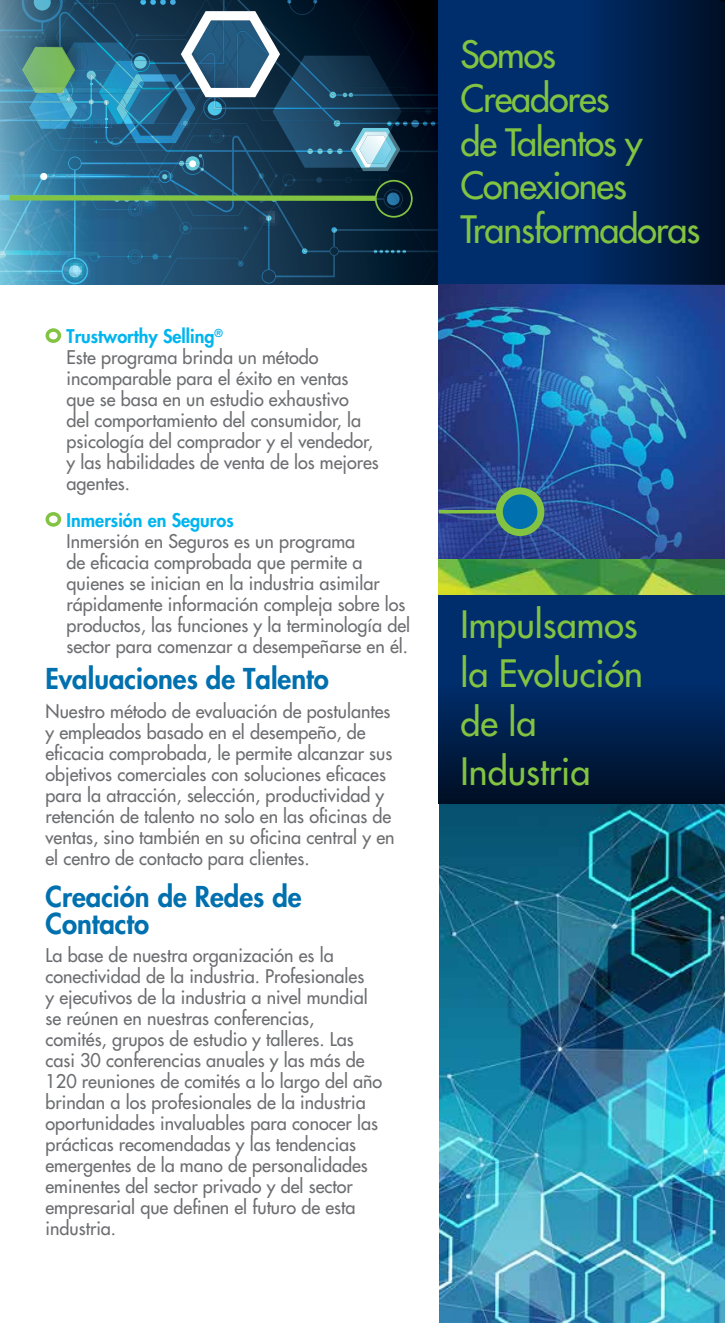
<style>
.page{position:relative;width:725px;height:1323px;background:#fff}
.page>*{position:absolute;margin:0;border:0;box-sizing:border-box;transform-origin:0 0}
.t1{font:500 36.75px/43.8px "Futura Std";letter-spacing:-.03em;color:#82c341}
.t2{font:500 36.75px/49px "Futura Std";color:#82c341}
.t3{font:800 28px/26.2px "Futura Std";color:#0070af}
.t4{font:500 18.38px/21px "Futura Std";color:#6d6e71}
.t5{font:800 18.38px "Futura Std";color:#00b5ef}
.s1{font-weight:800;color:#00b5ef}
</style>
<div class="page">
<svg style="left:0;top:0;width:437px;height:284px;background:#26526c"></svg>
<div style="left:9px;top:195px;width:367px;height:6px;background:#82c341"></div>
<div style="left:40px;top:173px;width:7px;height:7px;background:#fff;border-radius:50%"></div>
<div style="left:189px;top:160px;width:7px;height:7px;background:#fff;border-radius:50%"></div>
<img style="left:439px;top:804px;width:285px;height:519px">
<img style="left:439px;top:285px;width:285px;height:275px">
<img style="left:439px;top:560px;width:285px;height:7px">
<svg style="left:437px;top:0;width:287px;height:285px;background:#00255a"></svg>
<svg style="left:439px;top:567px;width:285px;height:237px;background:#0b3354"></svg>
<hr style="left:439px;top:510px;width:81px;height:3px;background:#82c341">
<svg style="left:499px;top:491px;width:42px;height:42px"></svg>
<div style="left:496px;top:487px;width:48px;height:49px;border:7px solid #82c341;border-radius:50%"></div>
<div style="left:375px;top:180px;width:37px;height:38px;border:2px solid #82c341;border-radius:50%"></div>
<div style="left:45px;top:328px;width:16px;height:15px;border:4px solid #82c341;border-radius:50%"></div>
<div style="left:45px;top:512px;width:16px;height:15px;border:4px solid #82c341;border-radius:50%"></div>
<p class="t4" style="left:66px;top:326px;width:314px"><span class="s1">Trustworthy Selling</span><sup>®<br></sup>Este programa brinda un método incomparable para el éxito en ventas que se basa en un estudio exhaustivo<br>del comportamiento del consumidor, la psicología del comprador y el vendedor, y las habilidades de venta de los mejores agentes.</p>
<p class="t5" style="left:67px;top:508px;width:169px">Inmersión en Seguros</p>
<p class="t4" style="left:66px;top:530px;width:345px">Inmersión en Seguros es un programa<br>de eficacia comprobada que permite a quienes se inician en la industria asimilar rápidamente información compleja sobre los productos, las funciones y la terminología del sector para comenzar a desempeñarse en él.</p>
<h2 class="t3" style="left:46px;top:666px;width:285px">Evaluaciones de Talento</h2>
<p class="t4" style="left:46px;top:701px;width:350px">Nuestro método de evaluación de postulantes y empleados basado en el desempeño, de eficacia comprobada, le permite alcanzar sus objetivos comerciales con soluciones eficaces para la atracción, selección, productividad y retención de talento no solo en las oficinas de ventas, sino también en su oficina central y en el centro de contacto para clientes.</p>
<h2 class="t3" style="left:46px;top:884px;width:258px">Creación de Redes de<br>Contacto</h2>
<p class="t4" style="left:46px;top:945px;width:338px">La base de nuestra organización es la conectividad de la industria. Profesionales<br>y ejecutivos de la industria a nivel mundial se reúnen en nuestras conferencias,<br>comités, grupos de estudio y talleres. Las casi 30 conferencias anuales y las más de 120 reuniones de comités a lo largo del año brindan a los profesionales de la industria oportunidades invaluables para conocer las prácticas recomendadas y las tendencias emergentes de la mano de personalidades eminentes del sector privado y del sector empresarial que definen el futuro de esta industria.</p>
<h1 class="t1" style="left:460px;top:33px;width:241px">Somos<br>Creadores<br>de Talentos y<br>Conexiones<br>Transformadoras</h1>
<h1 class="t2" style="left:460px;top:600px;width:184px">Impulsamos la Evolución de la<br>Industria</h1>
</div>
